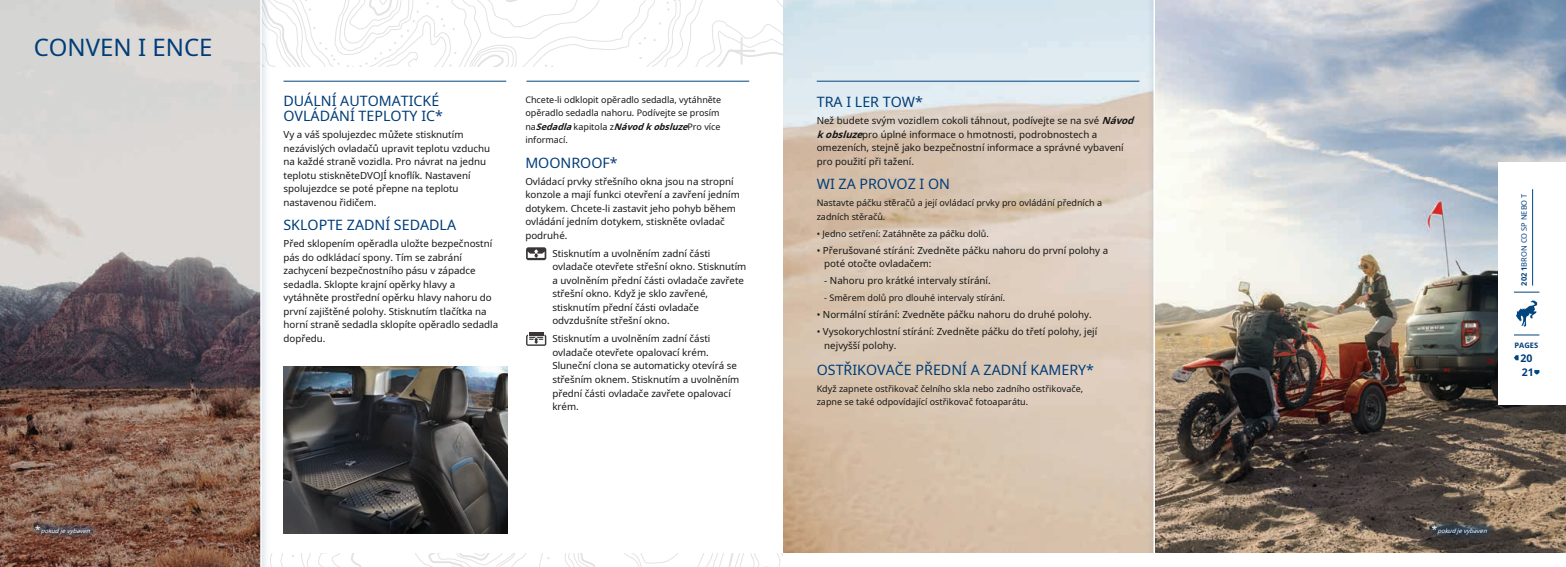
<style>
.page{position:relative;width:1566px;height:567px;background:#fff}
.page>*{position:absolute;margin:0;border:0;box-sizing:border-box;transform-origin:0 0}
.t1{font:24px "Noto Sans";color:#003d78}
.t2{font:14.25px/15px "Noto Sans";color:#003d78}
.t3{font:700 10.5px "Noto Sans";color:#003d78}
.t4{font:9.75px/13.5px "Noto Sans";color:#171615}
.t5{font:9px/13.5px "Noto Sans";color:#171615}
.t6{font:7.5px "Noto Sans";color:#003d78}
.t7{font:700 7.5px "Noto Sans";color:#003d78}
.t8{font:italic 6px "Noto Sans";color:#fff}
.s1{font-weight:700;font-style:italic}
.s2{font-weight:700}
.s3{font-style:normal;font-size:9.75px}
</style>
<div class="page">
<svg style="left:272px;top:0;width:96px;height:67px"></svg>
<svg style="left:368px;top:0;width:415px;height:567px"></svg>
<div style="left:34px;top:68px;width:749px;height:486px;background:#fff"></div>
<div style="left:0;top:0;width:271px;height:567px;background:#01457f;opacity:.2"></div>
<svg style="left:0;top:0;width:262px;height:567px;background:#a1938f"></svg>
<img style="left:783px;top:0;width:363px;height:553px">
<img style="left:1153px;top:0;width:413px;height:553px">
<svg style="left:526px;top:247px;width:20px;height:13px"></svg>
<svg style="left:526px;top:333px;width:20px;height:13px"></svg>
<hr style="left:284px;top:81px;width:222px;height:1px;background:#01457f">
<hr style="left:526px;top:81px;width:223px;height:1px;background:#01457f">
<hr style="left:817px;top:81px;width:322px;height:1px;background:#01457f">
<img style="left:284px;top:367px;width:223px;height:166px">
<div style="left:1498px;top:162px;width:68px;height:243px;background:#fff"></div>
<hr style="left:1532px;top:189px;width:1px;height:97px;background:#01457f">
<svg style="left:1514px;top:335px;width:25px;height:1px"></svg>
<svg style="left:1514px;top:355px;width:25px;height:20px"></svg>
<svg style="left:1514px;top:292px;width:25px;height:1px"></svg>
<div style="left:28px;top:518px;width:72px;height:24px;background:#01457f;opacity:.75"></div>
<svg style="left:1516px;top:300px;width:21px;height:27px"></svg>
<div style="left:1425px;top:518px;width:71px;height:24px;background:#01457f;opacity:.75"></div>
<h1 class="t1" style="left:34px;top:30px;width:180px">CONVEN I ENCE</h1>
<h2 class="t2" style="left:284px;top:93px;width:161px">DUÁLNÍ AUTOMATICKÉ<br>OVLÁDÁNÍ TEPLOTY IC*</h2>
<p class="t5" style="left:525px;top:93px;width:197px">Chcete-li odklopit opěradlo sedadla, vytáhněte opěradlo sedadla nahoru. Podívejte se prosím n a <span class="s1">Sedadla</span> k a p i t o l a z <span class="s1">Návodkobsluze</span>P r o v í c e informací.</p>
<h2 class="t2" style="left:817px;top:94px;width:108px">TRA I LER TOW*</h2>
<p class="t4" style="left:817px;top:114px;width:322px">Než budete svým vozidlem cokoli táhnout, podívejte se na své <span class="s1">Návod kobsluze</span>pro úplné informace o hmotnosti, podrobnostech a omezeních, stejně jako bezpečnostní informace a správné vybavení pro použití při tažení.</p>
<p class="t4" style="left:283px;top:128px;width:208px">Vy a váš spolujezdec můžete stisknutím nezávislých ovladačů upravit teplotu vzduchu na každé straně vozidla. Pro návrat na jednu teplotu stiskněteDVOJÍ knoflík. Nastavení spolujezdce se poté přepne na teplotu nastavenou řidičem.</p>
<h2 class="t2" style="left:525px;top:155px;width:94px">MOONROOF*</h2>
<p class="t4" style="left:525px;top:174px;width:216px">Ovládací prvky střešního okna jsou na stropní konzole a mají funkci otevření a zavření jedním dotykem. Chcete-li zastavit jeho pohyb během ovládání jedním dotykem, stiskněte ovladač podruhé.</p>
<h2 class="t2" style="left:817px;top:176px;width:135px">WI ZA PROVOZ I ON</h2>
<p class="t6" style="left:1519px;top:286px;width:94px;rotate:-90deg"><span class="s2">202 1</span>BRON CO SP NEBO T</p>
<p class="t5" style="left:817px;top:196px;width:287px">Nastavte páčku stěračů a její ovládací prvky pro ovládání předních a zadních stěračů.</p>
<h2 class="t2" style="left:284px;top:217px;width:174px">SKLOPTE ZADNÍ SEDADLA</h2>
<p class="t5" style="left:817px;top:226px;width:174px">• Jedno setření: Zatáhněte za páčku dolů.</p>
<p class="t4" style="left:284px;top:237px;width:216px">Před sklopením opěradla uložte bezpečnostní pás do odkládací spony. Tím se zabrání zachycení bezpečnostního pásu v západce sedadla. Sklopte krajní opěrky hlavy a vytáhněte prostřední opěrku hlavy nahoru do první zajištěné polohy. Stisknutím tlačítka na horní straně sedadla sklopíte opěradlo sedadla dopředu.</p>
<p class="t4" style="left:552px;top:246px;width:196px">Stisknutím a uvolněním zadní části ovladače otevřete střešní okno. Stisknutím a uvolněním přední části ovladače zavřete střešní okno. Když je sklo zavřené, stisknutím přední části ovladače odvzdušníte střešní okno.</p>
<p class="t4" style="left:824px;top:243px;width:285px;text-indent:-8px">• Přerušované stírání: Zvedněte páčku nahoru do první polohy a poté otočte ovladačem:</p>
<p class="t4" style="left:824px;top:274px;width:168px">- Nahoru pro krátké intervaly stírání.</p>
<p class="t5" style="left:824px;top:291px;width:183px">- Směrem dolů pro dlouhé intervaly stírání.</p>
<p class="t4" style="left:817px;top:308px;width:277px">• Normální stírání: Zvedněte páčku nahoru do druhé polohy.</p>
<p class="t4" style="left:824px;top:325px;width:274px;text-indent:-8px">• Vysokorychlostní stírání: Zvedněte páčku do třetí polohy, její nejvyšší polohy.</p>
<p class="t4" style="left:552px;top:331px;width:189px">Stisknutím a uvolněním zadní části ovladače otevřete opalovací krém.<br>Sluneční clona se automaticky otevírá se střešním oknem. Stisknutím a uvolněním přední části ovladače zavřete opalovací krém.</p>
<p class="t7" style="left:1514px;top:340px;width:25px">PAGES</p>
<p class="t3" style="left:1521px;top:351px;width:14px">20</p>
<h2 class="t2" style="left:817px;top:362px;width:279px">OSTŘIKOVAČE PŘEDNÍ A ZADNÍ KAMERY*</h2>
<p class="t3" style="left:1522px;top:365px;width:14px">21</p>
<p class="t5" style="left:817px;top:381px;width:268px">Když zapnete ostřikovač čelního skla nebo zadního ostřikovače, zapne se také odpovídající ostřikovač fotoaparátu.</p>
<p class="t8" style="left:35px;top:527px;width:59px"><span class="s3">*</span> pokudjevybaven</p>
<p class="t8" style="left:1432px;top:527px;width:59px"><span class="s3">*</span> pokudjevybaven</p>
</div>
